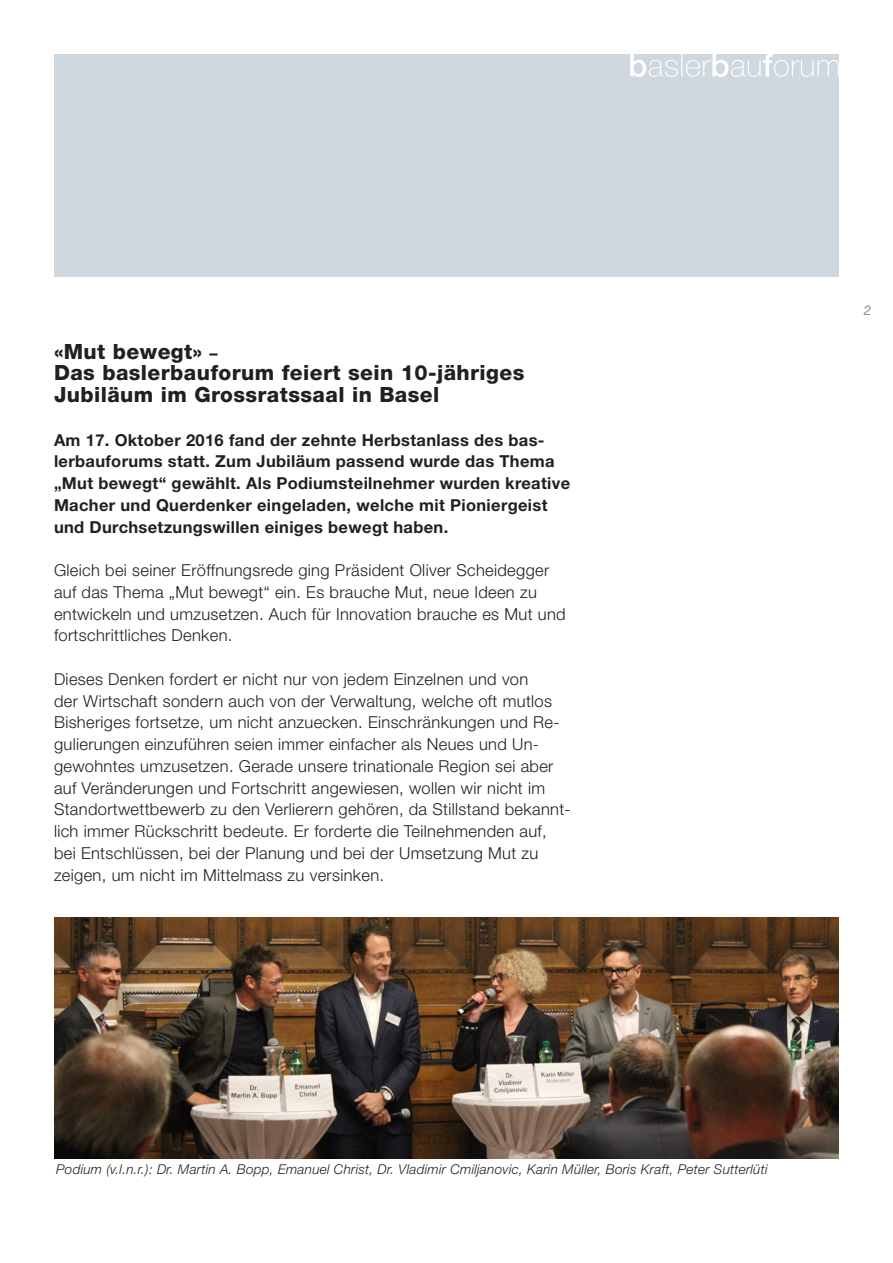
<style>
.page{position:relative;width:893px;height:1263px;background:#fff}
.page>*{position:absolute;margin:0;border:0;box-sizing:border-box;transform-origin:0 0}
.lauftext_ohne_Einzug{font:800 21px/21.8px "Helvetica Neue";letter-spacing:.02em;color:#231f20}
.lauftext_ohne_Einzug-2{font:300 16.5px/21.8px "Helvetica Neue";letter-spacing:.02em;color:#231f20}
.lauftext_ohne_Einzug-3{font:700 16.5px/21.8px "Helvetica Neue";letter-spacing:.02em;color:#231f20}
.t1{font:italic 300 13.5px "Helvetica Neue";letter-spacing:.02em;color:#231f20}
.t2{font:italic 13.5px "Helvetica Neue";color:#7c929d}
.s1{font-weight:700;font-size:16.5px}
</style>
<div class="page">
<div style="left:54px;top:54px;width:785px;height:222px;background:#cfd8de"></div>
<svg style="left:630px;top:54px;width:209px;height:23px"></svg>
<img style="left:54px;top:917px;width:785px;height:241px">
<p class="lauftext_ohne_Einzug" style="left:54px;top:340px;width:165px">«Mut bewegt» <span class="s1">–</span></p>
<p class="lauftext_ohne_Einzug" style="left:54px;top:362px;width:472px">Das baslerbauforum feiert sein 10-jähriges<br>Jubiläum im Grossratssaal in Basel</p>
<p class="lauftext_ohne_Einzug-3" style="left:54px;top:428px;width:518px">Am 17. Oktober 2016 fand der zehnte Herbstanlass des bas&shy;lerbauforums statt. Zum Jubiläum passend wurde das Thema „Mut bewegt“ gewählt. Als Podiumsteilnehmer wurden kreative Macher und Querdenker eingeladen, welche mit Pioniergeist und Durchsetzungswillen einiges bewegt haben.</p>
<p class="lauftext_ohne_Einzug-2" style="left:54px;top:559px;width:513px">Gleich bei seiner Eröffnungsrede ging Präsident Oliver Scheidegger auf das Thema „Mut bewegt“ ein. Es brauche Mut, neue Ideen zu entwickeln und umzusetzen. Auch für Innovation brauche es Mut und fortschrittliches Denken.</p>
<p class="lauftext_ohne_Einzug-2" style="left:54px;top:668px;width:518px">Dieses Denken fordert er nicht nur von jedem Einzelnen und von<br>der Wirtschaft sondern auch von der Verwaltung, welche oft mutlos Bisheriges fortsetze, um nicht anzuecken. Einschränkungen und Re&shy;gulierungen einzuführen seien immer einfacher als Neues und Un&shy;gewohntes umzusetzen. Gerade unsere trinationale Region sei aber auf Veränderungen und Fortschritt angewiesen, wollen wir nicht im Standortwettbewerb zu den Verlierern gehören, da Stillstand bekannt&shy;lich immer Rückschritt bedeute. Er forderte die Teilnehmenden auf, bei Entschlüssen, bei der Planung und bei der Umsetzung Mut zu zeigen, um nicht im Mittelmass zu versinken.</p>
<p class="t2" style="left:864px;top:302px;width:9px">2</p>
<p class="t1" style="left:56px;top:1161px;width:713px">Podium (v.l.n.r.): Dr. Martin A. Bopp, Emanuel Christ, Dr. Vladimir Cmiljanovic, Karin Müller, Boris Kraft, Peter Sutterlüti</p>
</div>
